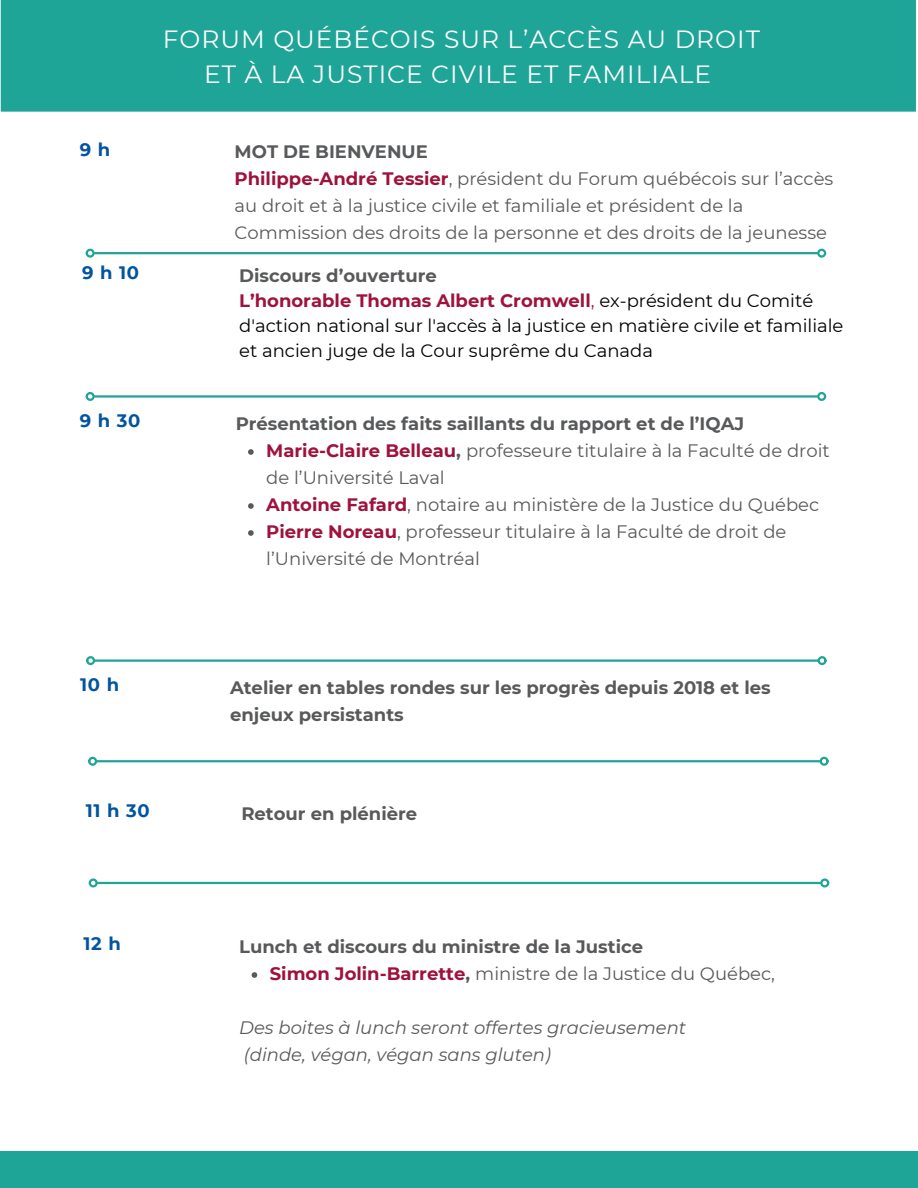
<style>
.page{position:relative;width:918px;height:1188px;background:#fff}
.page>*{position:absolute;margin:0;border:0;box-sizing:border-box;transform-origin:0 0}
.t1{font:24.9px "Montserrat";letter-spacing:.04em;color:#fff}
.t2{font:18px/27px "Montserrat";color:#58595b}
.t3{font:700 18px/27px "Montserrat";color:#58595b}
.t4{font:18px/24.8px "Montserrat";color:#000}
.t5{font:italic 18px "Montserrat";color:#58595b}
.t6{font:700 18px "Montserrat";letter-spacing:.04em;color:#0054a0}
.s1{font-weight:700;color:#9f123d}
.s2{color:#9f123d}
.s3{font-weight:700}
</style>
<div class="page">
<div style="left:0;top:1152px;width:918px;height:36px;background:#1fa498"></div>
<div style="left:1px;top:0;width:915px;height:111px;background:#1fa498"></div>
<svg style="left:248px;top:449px;width:6px;height:6px"></svg>
<svg style="left:248px;top:503px;width:6px;height:6px"></svg>
<svg style="left:248px;top:530px;width:6px;height:6px"></svg>
<hr style="left:94px;top:252px;width:724px;height:2px;background:#1fa498">
<div style="left:86px;top:249px;width:9px;height:9px;border:2px solid #1fa498;border-radius:50%"></div>
<div style="left:817px;top:249px;width:9px;height:9px;border:2px solid #1fa498;border-radius:50%"></div>
<hr style="left:94px;top:395px;width:724px;height:3px;background:#1fa498">
<div style="left:86px;top:392px;width:9px;height:9px;border:2px solid #1fa498;border-radius:50%"></div>
<div style="left:817px;top:392px;width:9px;height:9px;border:2px solid #1fa498;border-radius:50%"></div>
<hr style="left:95px;top:659px;width:723px;height:3px;background:#1fa498">
<div style="left:86px;top:656px;width:9px;height:9px;border:2px solid #1fa498;border-radius:50%"></div>
<div style="left:818px;top:656px;width:9px;height:9px;border:2px solid #1fa498;border-radius:50%"></div>
<hr style="left:97px;top:760px;width:723px;height:2px;background:#1fa498">
<div style="left:88px;top:757px;width:9px;height:9px;border:2px solid #1fa498;border-radius:50%"></div>
<div style="left:820px;top:757px;width:9px;height:9px;border:2px solid #1fa498;border-radius:50%"></div>
<hr style="left:97px;top:882px;width:724px;height:2px;background:#1fa498">
<div style="left:89px;top:878px;width:9px;height:9px;border:2px solid #1fa498;border-radius:50%"></div>
<div style="left:820px;top:878px;width:9px;height:9px;border:2px solid #1fa498;border-radius:50%"></div>
<svg style="left:252px;top:972px;width:5px;height:6px"></svg>
<p class="t1" style="left:163px;top:24px;width:599px">FORUM QUÉBÉCOIS SUR L’ACCÈS AU DROIT</p>
<p class="t1" style="left:204px;top:59px;width:508px">ET À LA JUSTICE CIVILE ET FAMILIALE</p>
<p class="t6" style="left:80px;top:138px;width:32px">9 h</p>
<p class="t3" style="left:235px;top:138px;width:195px">MOT DE BIENVENUE</p>
<p class="t2" style="left:235px;top:165px;width:600px"><span class="s1">Philippe-André Tessier</span>, président du Forum québécois sur l’accès au droit et à la justice civile et familiale et président de la<br>Commission des droits de la personne et des droits de la jeunesse</p>
<p class="t6" style="left:82px;top:262px;width:58px">9h10</p>
<p class="t3" style="left:239px;top:262px;width:199px">Discours d’ouverture</p>
<p class="t4" style="left:239px;top:288px;width:606px"><span class="s1">L’honorable Thomas Albert Cromwell</span><span class="s2">,</span> ex-président du Comité d'action national sur l'accès à la justice en matière civile et familiale et ancien juge de la Cour suprême du Canada</p>
<p class="t6" style="left:80px;top:410px;width:62px">9h30</p>
<p class="t3" style="left:236px;top:410px;width:510px">Présentation des faits saillants du rapport et de l’IQAJ</p>
<p class="t2" style="left:266px;top:437px;width:565px"><span class="s1">Marie-Claire Belleau</span><span class="s3">,</span> professeure titulaire à la Faculté de droit de l’Université Laval</p>
<p class="t2" style="left:266px;top:491px;width:554px"><span class="s1">Antoine Fafard</span>, notaire au ministère de la Justice du Québec</p>
<p class="t2" style="left:266px;top:518px;width:522px"><span class="s1">Pierre Noreau</span>, professeur titulaire à la Faculté de droit de l’Université de Montréal</p>
<p class="t6" style="left:80px;top:674px;width:40px">10 h</p>
<p class="t3" style="left:230px;top:674px;width:542px">Atelier en tables rondes sur les progrès depuis 2018 et les enjeux persistants</p>
<p class="t6" style="left:86px;top:800px;width:65px">11 h 30</p>
<p class="t3" style="left:241px;top:800px;width:177px">Retour en plénière</p>
<p class="t6" style="left:84px;top:933px;width:39px">12 h</p>
<p class="t3" style="left:239px;top:933px;width:405px">Lunch et discours du ministre de la Justice</p>
<p class="t2" style="left:270px;top:960px;width:507px"><span class="s1">Simon Jolin-Barrette</span><span class="s3">,</span> ministre de la Justice du Québec,</p>
<p class="t5" style="left:239px;top:1017px;width:448px">Des boites à lunch seront offertes gracieusement</p>
<p class="t5" style="left:244px;top:1044px;width:309px">(dinde, végan, végan sans gluten)</p>
</div>
